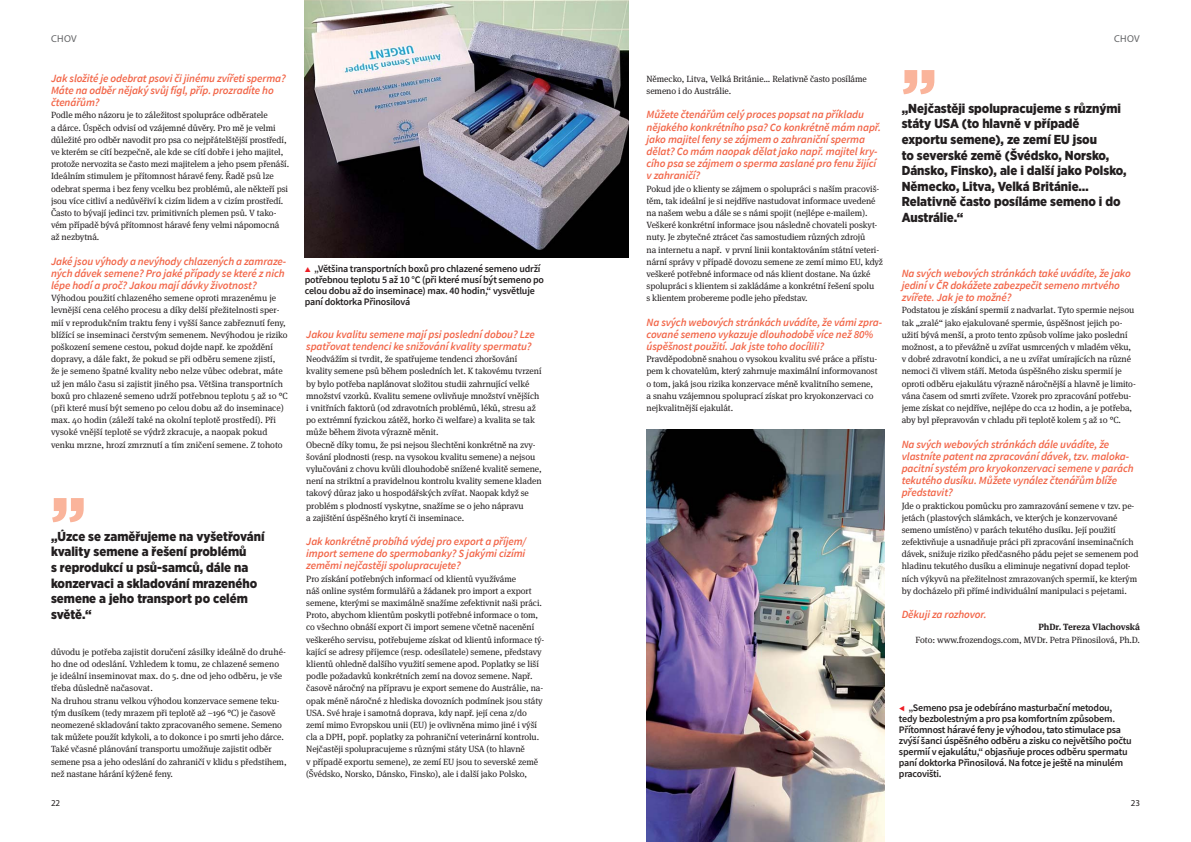
<style>
.page{position:relative;width:1191px;height:842px;background:#fff}
.page>*{position:absolute;margin:0;border:0;box-sizing:border-box;transform-origin:0 0}
.t1{font:900 70px "Gotham Narrow";color:#fab49b}
.t2{font:900 13px/15.6px "Gotham Narrow";color:#231f20}
.t3{font:italic 600 11px/12.2px "Source Sans Pro";letter-spacing:-.01em;color:#f26649}
.t4{font:600 10px/11px "Source Sans Pro";letter-spacing:-.02em;color:#231f20}
.t5{font:10px "Myriad Pro";letter-spacing:.03em;color:#636466}
.t6{font:9px/12.2px "Meta Serif Pro";letter-spacing:-.01em;color:#231f20}
.t7{font:700 9px "Meta Serif Pro";letter-spacing:-.01em;color:#231f20}
.t8{font:9px "Myriad Pro";color:#231f20}
.s1{color:#ed1c24}
</style>
<div class="page">
<img style="left:305px;top:0;width:323px;height:258px">
<img style="left:646px;top:429px;width:238px;height:413px">
<p class="t5" style="left:51px;top:35px;width:27px">CHOV</p>
<p class="t5" style="left:1114px;top:35px;width:27px">CHOV</p>
<p class="t3" style="left:51px;top:72px;width:236px">Jak složité je odebrat psovi či jinému zvířeti sperma?<br>Máte na odběr nějaký svůj fígl, příp. prozradíte ho čtenářům?</p>
<p class="t6" style="left:51px;top:110px;width:240px">Podle mého názoru je to záležitost spolupráce odběratele<br>a dárce. Úspěch odvisí od vzájemné důvěry. Pro mě je velmi důležité pro odběr navodit pro psa co nejpřátelštější prostředí, ve kterém se cítí bezpečně, ale kde se cítí dobře i jeho majitel, protože nervozita se často mezi majitelem a jeho psem přenáší.<br>Ideálním stimulem je přítomnost háravé feny. Řadě psů lze odebrat sperma i bez feny vcelku bez problémů, ale někteří psi jsou více citliví a nedůvěřiví k cizím lidem a v cizím prostředí.<br>Často to bývají jedinci tzv. primitivních plemen psů. V tako&shy;vém případě bývá přítomnost háravé feny velmi nápomocná až nezbytná.</p>
<p class="t3" style="left:51px;top:255px;width:237px">Jaké jsou výhody a nevýhody chlazených a zamraze&shy;ných dávek semene? Pro jaké případy se které z nich lépe hodí a proč? Jakou mají dávky životnost?</p>
<p class="t6" style="left:51px;top:293px;width:238px">Výhodou použití chlazeného semene oproti mrazenému je levnější cena celého procesu a díky delší přežitelnosti sper&shy;mií v reprodukčním traktu feny i vyšší šance zabřeznutí feny, blížící se inseminaci čerstvým semenem. Nevýhodou je riziko poškození semene cestou, pokud dojde např. ke zpoždění dopravy, a dále fakt, že pokud se při odběru semene zjistí,<br>že je semeno špatné kvality nebo nelze vůbec odebrat, máte už jen málo času si zajistit jiného psa. Většina transportních boxů pro chlazené semeno udrží potřebnou teplotu 5 až 10 °C (při které musí být semeno po celou dobu až do inseminace) max. 40 hodin (záleží také na okolní teplotě prostředí). Při vysoké vnější teplotě se výdrž zkracuje, a naopak pokud venku mrzne, hrozí zmrznutí a tím zničení semene. Z tohoto</p>
<h1 class="t1" style="left:51px;top:459px;width:37px">„</h1>
<h2 class="t2" style="left:51px;top:529px;width:215px">„Úzce se zaměřujeme na vyšetřování kvality semene a řešení problémů<br>s reprodukcí u psů-samců, dále na konzervaci a skladování mrazeného semene a jeho transport po celém světě.“</h2>
<p class="t6" style="left:51px;top:646px;width:237px">důvodu je potřeba zajistit doručení zásilky ideálně do druhé&shy;ho dne od odeslání. Vzhledem k tomu, ze chlazené semeno je ideální inseminovat max. do 5. dne od jeho odběru, je vše třeba důsledně načasovat.<br>Na druhou stranu velkou výhodou konzervace semene teku&shy;tým dusíkem (tedy mrazem při teplotě až –196 °C) je časově neomezené skladování takto zpracovaného semene. Semeno tak můžete použít kdykoli, a to dokonce i po smrti jeho dárce.<br>Také včasné plánování transportu umožňuje zajistit odběr semene psa a jeho odeslání do zahraničí v klidu s předstihem, než nastane hárání kýžené feny.</p>
<p class="t4" style="left:305px;top:263px;width:241px"><span class="s1">▲</span> „Většina transportních boxů pro chlazené semeno udrží potřebnou teplotu 5 až 10 °C (při které musí být semeno po celou dobu až do inseminace) max. 40 hodin,“ vysvětluje paní doktorka Přinosilová</p>
<p class="t3" style="left:306px;top:328px;width:230px">Jakou kvalitu semene mají psi poslední dobou? Lze spatřovat tendenci ke snižování kvality spermatu?</p>
<p class="t6" style="left:306px;top:353px;width:237px">Neodvážím si tvrdit, že spatřujeme tendenci zhoršování kvality semene psů během posledních let. K takovému tvrzení by bylo potřeba naplánovat složitou studii zahrnující velké množství vzorků. Kvalitu semene ovlivňuje množství vnějších i vnitřních faktorů (od zdravotních problémů, léků, stresu až po extrémní fyzickou zátěž, horko či welfare) a kvalita se tak může během života výrazně měnit.<br>Obecně díky tomu, že psi nejsou šlechtěni konkrétně na zvy&shy;šování plodnosti (resp. na vysokou kvalitu semene) a nejsou vylučováni z chovu kvůli dlouhodobě snížené kvalitě semene, není na striktní a pravidelnou kontrolu kvality semene kladen takový důraz jako u hospodářských zvířat. Naopak když se problém s plodností vyskytne, snažíme se o jeho nápravu<br>a zajištění úspěšného krytí či inseminace.</p>
<p class="t3" style="left:306px;top:535px;width:221px;text-align:justify">Jak konkrétně probíhá výdej pro export a příjem/ import semene do spermobanky? S jakými cizími zeměmi nejčastěji spolupracujete?</p>
<p class="t6" style="left:306px;top:573px;width:239px">Pro získání potřebných informací od klientů využíváme<br>náš online systém formulářů a žádanek pro import a export semene, kterými se maximálně snažíme zefektivnit naši práci.<br>Proto, abychom klientům poskytli potřebné informace o tom, co všechno obnáší export či import semene včetně nacenění veškerého servisu, potřebujeme získat od klientů informace tý&shy;kající se adresy příjemce (resp. odesílatele) semene, představy klientů ohledně dalšího využití semene apod. Poplatky se liší podle požadavků konkrétních zemí na dovoz semene. Např. časově náročný na přípravu je export semene do Austrálie, na&shy;opak méně náročné z hlediska dovozních podmínek jsou státy USA. Své hraje i samotná doprava, kdy např. její cena z/do zemí mimo Evropskou unii (EU) je ovlivněna mimo jiné i výší cla a DPH, popř. poplatky za pohraniční veterinární kontrolu.<br>Nejčastěji spolupracujeme s různými státy USA (to hlavně<br>v případě exportu semene), ze zemí EU jsou to severské země (Švédsko, Norsko, Dánsko, Finsko), ale i další jako Polsko,</p>
<p class="t6" style="left:646px;top:73px;width:222px">Německo, Litva, Velká Británie… Relativně často posíláme semeno i do Austrálie.</p>
<p class="t3" style="left:646px;top:108px;width:236px">Můžete čtenářům celý proces popsat na příkladu nějakého konkrétního psa? Co konkrétně mám např. jako majitel feny se zájmem o zahraniční sperma dělat? Co mám naopak dělat jako např. majitel kry&shy;cího psa se zájmem o sperma zaslané pro fenu žijící v zahraničí?</p>
<p class="t6" style="left:646px;top:183px;width:238px">Pokud jde o klienty se zájmem o spolupráci s naším pracoviš&shy;těm, tak ideální je si nejdříve nastudovat informace uvedené na našem webu a dále se s námi spojit (nejlépe e-mailem).<br>Veškeré konkrétní informace jsou následně chovateli poskyt&shy;nuty. Je zbytečné ztrácet čas samostudiem různých zdrojů<br>na internetu a např. v první linii kontaktováním státní veteri&shy;nární správy v případě dovozu semene ze zemí mimo EU, když veškeré potřebné informace od nás klient dostane. Na úzké spolupráci s klientem si zakládáme a konkrétní řešení spolu<br>s klientem probereme podle jeho představ.</p>
<p class="t3" style="left:646px;top:316px;width:237px">Na svých webových stránkách uvádíte, že vámi zpra&shy;cované semeno vykazuje dlouhodobě více než 80% úspěšnost použití. Jak jste toho docílili?</p>
<p class="t6" style="left:646px;top:353px;width:233px">Pravděpodobně snahou o vysokou kvalitu své práce a přístu&shy;pem k chovatelům, který zahrnuje maximální informovanost o tom, jaká jsou rizika konzervace méně kvalitního semene, a snahu vzájemnou spoluprací získat pro kryokonzervaci co nejkvalitnější ejakulát.</p>
<h1 class="t1" style="left:901px;top:31px;width:37px">„</h1>
<p class="t2" style="left:901px;top:102px;width:226px">„Nejčastěji spolupracujeme s různými státy USA (to hlavně v případě exportu semene), ze zemí EU jsou<br>to severské země (Švédsko, Norsko,<br>Dánsko, Finsko), ale i další jako Polsko,<br>Německo, Litva, Velká Británie…<br>Relativně často posíláme semeno i do<br>Austrálie.“</p>
<p class="t3" style="left:901px;top:267px;width:231px">Na svých webových stránkách také uvádíte, že jako jediní v ČR dokážete zabezpečit semeno mrtvého zvířete. Jak je to možné?</p>
<p class="t6" style="left:901px;top:305px;width:236px">Podstatou je získání spermií z nadvarlat. Tyto spermie nejsou tak „zralé“ jako ejakulované spermie, úspěšnost jejich po&shy;užití bývá menší, a proto tento způsob volíme jako poslední možnost, a to převážně u zvířat usmrcených v mladém věku, v dobré zdravotní kondici, a ne u zvířat umírajících na různé nemoci či vlivem stáří. Metoda úspěšného zisku spermií je oproti odběru ejakulátu výrazně náročnější a hlavně je limito&shy;vána časem od smrti zvířete. Vzorek pro zpracování potřebu&shy;jeme získat co nejdříve, nejlépe do cca 12 hodin, a je potřeba, aby byl přepravován v chladu při teplotě kolem 5 až 10 °C.</p>
<p class="t3" style="left:901px;top:438px;width:233px">Na svých webových stránkách dále uvádíte, že vlastníte patent na zpracování dávek, tzv. maloka&shy;pacitní systém pro kryokonzervaci semene v parách tekutého dusíku. Můžete vynález čtenářům blíže představit?</p>
<p class="t6" style="left:901px;top:500px;width:238px">Jde o praktickou pomůcku pro zamrazování semene v tzv. pe&shy;jetách (plastových slámkách, ve kterých je konzervované semeno umístěno) v parách tekutého dusíku. Její použití zefektivňuje a usnadňuje práci při zpracování inseminačních dávek, snižuje riziko předčasného pádu pejet se semenem pod hladinu tekutého dusíku a eliminuje negativní dopad teplot&shy;ních výkyvů na přežitelnost zmrazovaných spermií, ke kterým by docházelo při přímé individuální manipulaci s pejetami.</p>
<p class="t3" style="left:901px;top:608px;width:86px">Děkuji za rozhovor.</p>
<p class="t7" style="left:1038px;top:624px;width:103px">PhDr. Tereza Vlachovská</p>
<p class="t6" style="left:915px;top:634px;width:226px">Foto: www.frozendogs.com, MVDr. Petra Přinosilová, Ph.D.</p>
<p class="t4" style="left:899px;top:702px;width:234px"><span class="s1">◀</span> „Semeno psa je odebíráno masturbační metodou, tedy bezbolestným a pro psa komfortním způsobem.<br>Přítomnost háravé feny je výhodou, tato stimulace psa zvýší šanci úspěšného odběru a zisku co největšího počtu spermií v ejakulátu,“ objasňuje proces odběru spermatu paní doktorka Přinosilová. Na fotce je ještě na minulém pracovišti.</p>
<p class="t8" style="left:51px;top:799px;width:11px">22</p>
<p class="t8" style="left:1130px;top:799px;width:11px">23</p>
</div>
